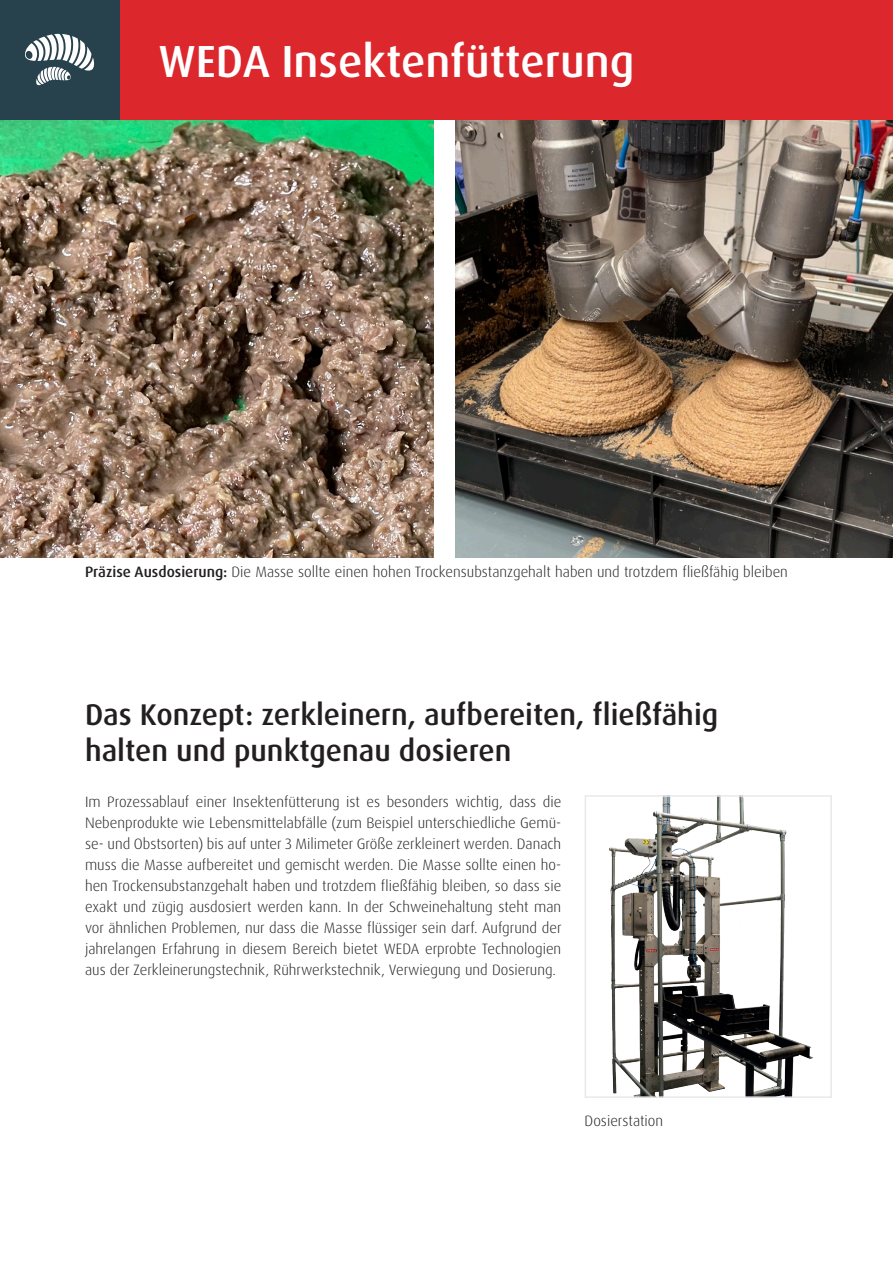
<style>
.page{position:relative;width:893px;height:1263px;background:#fff}
.page>*{position:absolute;margin:0;border:0;box-sizing:border-box;transform-origin:0 0}
.t1{font:500 45px "Dax OT";color:#fff}
.t2{font:500 30px/36px "Dax OT";color:#231f20}
.t3{font:300 15px/21px "Dax OT";color:#231f20;text-align:justify}
.s1{font-weight:500}
</style>
<div class="page">
<img style="left:0;top:119px;width:434px;height:438px">
<img style="left:455px;top:119px;width:438px;height:438px">
<div style="left:0;top:0;width:893px;height:119px;background:#dc272d"></div>
<div style="left:0;top:0;width:119px;height:119px;background:#27414d"></div>
<svg style="left:25px;top:34px;width:70px;height:51px"></svg>
<img style="left:609px;top:798px;width:204px;height:297px">
<div style="left:585px;top:795px;width:247px;height:303px;border:2px solid #e9e9e9"></div>
<p class="t1" style="left:158px;top:33px;width:477px">WEDA Insektenfütterung</p>
<p class="t3" style="left:85px;top:562px;width:704px"><span class="s1">Präzise Ausdosierung:</span> Die Masse sollte einen hohen Trockensubstanzgehalt haben und trotzdem fließfähig bleiben</p>
<p class="t2" style="left:85px;top:697px;width:635px">Das Konzept: zerkleinern, aufbereiten, fließfähig halten und punktgenau dosieren</p>
<p class="t3" style="left:85px;top:791px;width:478px">Im Prozessablauf einer Insektenfütterung ist es besonders wichtig, dass die Nebenprodukte wie Lebensmittelabfälle (zum Beispiel unterschiedliche Gemü&shy;se- und Obstsorten) bis auf unter 3 Milimeter Größe zerkleinert werden. Danach muss die Masse aufbereitet und gemischt werden. Die Masse sollte einen ho&shy;hen Trockensubstanzgehalt haben und trotzdem fließfähig bleiben, so dass sie exakt und zügig ausdosiert werden kann. In der Schweinehaltung steht man vor ähnlichen Problemen, nur dass die Masse flüssiger sein darf. Aufgrund der jahrelangen Erfahrung in diesem Bereich bietet WEDA erprobte Technologien aus der Zerkleinerungstechnik, Rührwerkstechnik, Verwiegung und Dosierung.</p>
<p class="t3" style="left:585px;top:1110px;width:80px">Dosierstation</p>
</div>
